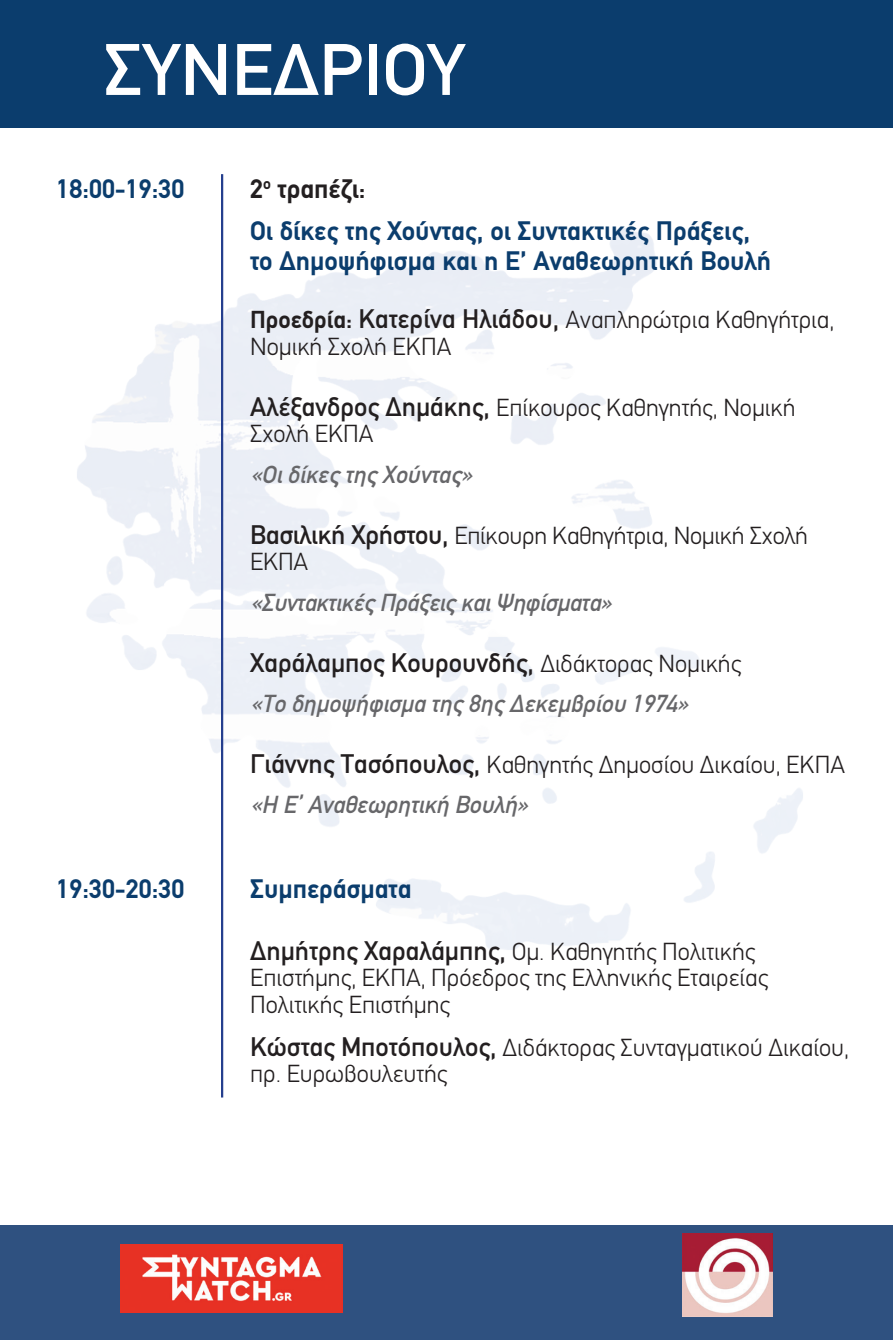
<style>
.page{position:relative;width:893px;height:1340px;background:#fff}
.page>*{position:absolute;margin:0;border:0;box-sizing:border-box;transform-origin:0 0}
.t1{font:500 73.12px "PF Din Text";color:#fff;scale:1.04 1}
.t2{font:700 27px/42.5px "PF Din Text";color:#0b3d6d}
.t3{font:500 27px "PF Din Text";color:#231f20}
.t4{font:300 24.75px/26.8px "PF Din Text";color:#231f20}
.t5{font:italic 500 24.75px "PF Din Text";color:#67676a}
.s1{color:#231f20}
.s2{font-weight:700}
.s3{font-weight:500;font-size:27px}
.s4{font-weight:300;font-size:24.75px}
.s5{font-weight:500;font-style:italic;color:#67676a}
</style>
<div class="page">
<div style="left:0;top:0;width:893px;height:128px;background:#0b3d6d"></div>
<div style="left:0;top:1225px;width:893px;height:114px;background:#2f5180"></div>
<hr style="left:221px;top:174px;width:2px;height:923px;background:#253f8e">
<img style="left:682px;top:1233px;width:90px;height:83px">
<img style="left:121px;top:1244px;width:221px;height:68px">
<h1 class="t1" style="left:104px;top:28px;width:349px">ΣΥΝΕΔΡΙΟΥ</h1>
<p class="t2" style="left:57px;top:167px;width:129px">18:00-19:30</p>
<p class="t2" style="left:250px;top:167px;width:501px"><span class="s1">2</span><sup>ο</sup> <span class="s1">τραπέζι:<br></span>Οι δίκες της Χούντας, οι Συντακτικές Πράξεις,</p>
<p class="t2" style="left:250px;top:239px;width:523px">το Δημοψήφισμα και η Ε’ Αναθεωρητική Βουλή</p>
<p class="t4" style="left:250px;top:306px;width:586px"><span class="s2">Προεδρία:</span> <span class="s3">Κατερίνα Ηλιάδου,</span> Αναπληρώτρια Καθηγήτρια,<br>Νομική Σχολή ΕΚΠΑ</p>
<p class="t4" style="left:250px;top:394px;width:547px"><span class="s3">Αλέξανδρος Δημάκης,</span> Επίκουρος Καθηγητής, Νομική<br>Σχολή ΕΚΠΑ</p>
<p class="t5" style="left:250px;top:460px;width:224px">«Οι δίκες της Χούντας»</p>
<p class="t4" style="left:250px;top:522px;width:559px"><span class="s3">Βασιλική Χρήστου,</span> Επίκουρη Καθηγήτρια, Νομική Σχολή<br>ΕΚΠΑ</p>
<p class="t5" style="left:250px;top:588px;width:363px">«Συντακτικές Πράξεις και Ψηφίσματα»</p>
<p class="t3" style="left:250px;top:647px;width:493px">Χαράλαμπος Κουρουνδής, <span class="s4">Διδάκτορας Νομικής</span></p>
<p class="t5" style="left:250px;top:689px;width:440px">«Το δημοψήφισμα της 8ης Δεκεμβρίου 1974»</p>
<p class="t4" style="left:250px;top:744px;width:596px;line-height:40.3px"><span class="s3">Γιάννης Τασόπουλος,</span> Καθηγητής Δημοσίου Δικαίου, ΕΚΠΑ <span class="s5">«Η Ε’ Αναθεωρητική Βουλή»</span></p>
<p class="t2" style="left:57px;top:867px;width:129px">19:30-20:30</p>
<p class="t2" style="left:250px;top:867px;width:163px">Συμπεράσματα</p>
<p class="t4" style="left:250px;top:937px;width:520px"><span class="s3">Δημήτρης Χαραλάμπης,</span> Ομ. Καθηγητής Πολιτικής<br>Επιστήμης, ΕΚΠΑ, Πρόεδρος της Ελληνικής Εταιρείας<br>Πολιτικής Επιστήμης</p>
<p class="t4" style="left:250px;top:1033px;width:600px"><span class="s3">Κώστας Μποτόπουλος,</span> Διδάκτορας Συνταγματικού Δικαίου, πρ. Ευρωβουλευτής</p>
</div>
